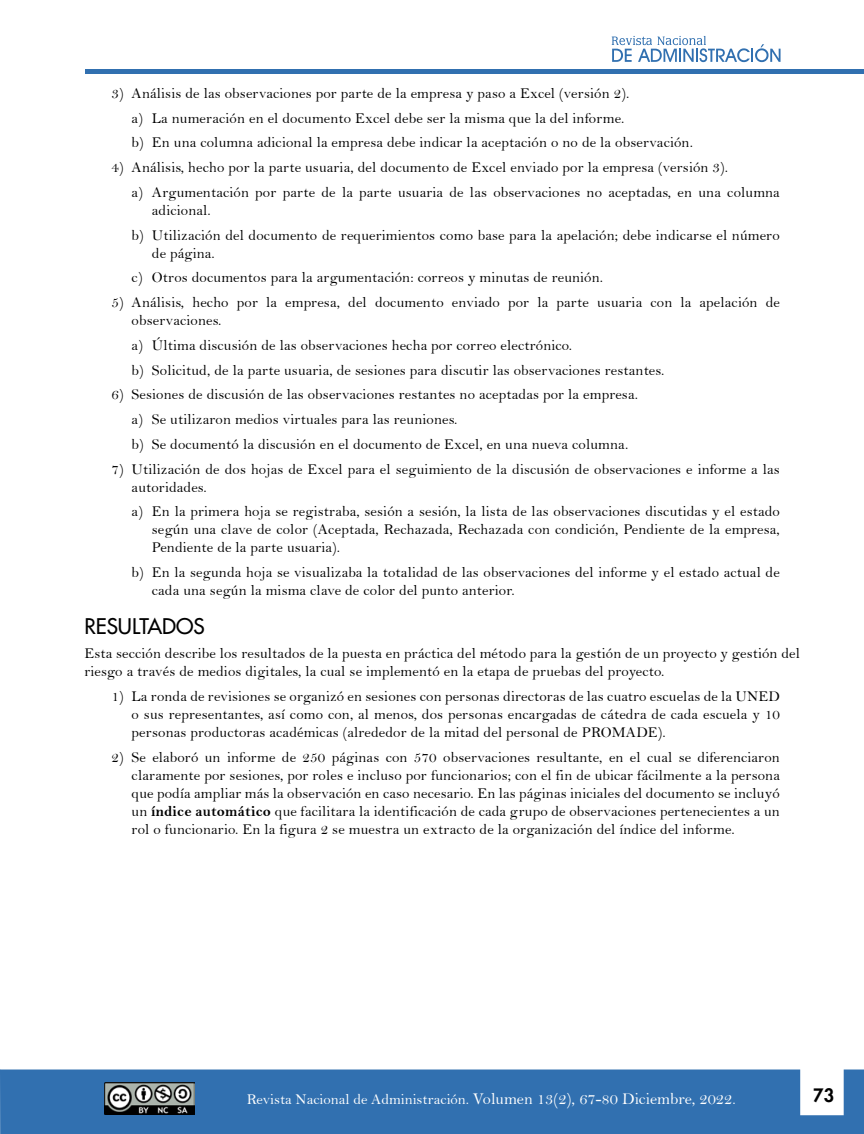
<style>
.page{position:relative;width:864px;height:1134px;background:#fff}
.page>*{position:absolute;margin:0;border:0;box-sizing:border-box;transform-origin:0 0}
.t1{font:500 21px "Futura Std";color:#000}
.t2{font:800 18px "Futura Std";color:#000}
.t3{font:15px/18px "Bell";letter-spacing:.01em;color:#000}
.t4{font:15px "Bell";color:#fff}
.s1{font-family:"Bell MT Bold"}
.s2{font-size:16.5px}
</style>
<div class="page">
<svg style="left:612px;top:36px;width:169px;height:26px"></svg>
<div style="left:85px;top:69px;width:779px;height:5px;background:#3170b0"></div>
<div style="left:0;top:1070px;width:864px;height:64px;background:#3170b0"></div>
<img style="left:104px;top:1083px;width:90px;height:31px">
<p class="t3" style="left:132px;top:81px;width:563px;line-height:24.8px;text-indent:-20px">3) Análisis de las observaciones por parte de la empresa y paso a Excel (versión 2).<br>a) La numeración en el documento Excel debe ser la misma que la del informe.<br>b) En una columna adicional la empresa debe indicar la aceptación o no de la observación.</p>
<p class="t3" style="left:132px;top:155px;width:650px;line-height:24.8px;text-indent:-20px">4) Análisis, hecho por la parte usuaria, del documento de Excel enviado por la empresa (versión 3).<br>a) Argumentación por parte de la parte usuaria de las observaciones no aceptadas, en una columna</p>
<p class="t3" style="left:132px;top:198px;width:650px;line-height:24.8px;text-indent:20px">adicional.<br>b) Utilización del documento de requerimientos como base para la apelación; debe indicarse el número</p>
<p class="t3" style="left:132px;top:240px;width:473px;line-height:24.8px;text-indent:20px">de página.<br>c) Otros documentos para la argumentación: correos y minutas de reunión.</p>
<p class="t3" style="left:132px;top:293px;width:650px;text-indent:-20px">5) Análisis, hecho por la empresa, del documento enviado por la parte usuaria con la apelación de observaciones.</p>
<p class="t3" style="left:132px;top:333px;width:534px;line-height:24.8px">a) Última discusión de las observaciones hecha por correo electrónico.<br>b) Solicitud, de la parte usuaria, de sesiones para discutir las observaciones restantes.</p>
<p class="t3" style="left:132px;top:382px;width:508px;line-height:24.8px;text-indent:-20px">6) Sesiones de discusión de las observaciones restantes no aceptadas por la empresa. a) Se utilizaron medios virtuales para las reuniones.<br>b) Se documentó la discusión en el documento de Excel, en una nueva columna.</p>
<p class="t3" style="left:132px;top:460px;width:650px;text-indent:-20px">7) Utilización de dos hojas de Excel para el seguimiento de la discusión de observaciones e informe a las autoridades.</p>
<p class="t3" style="left:152px;top:502px;width:630px;text-align:justify;text-indent:-20px">a) En la primera hoja se registraba, sesión a sesión, la lista de las observaciones discutidas y el estado según una clave de color (Aceptada, Rechazada, Rechazada con condición, Pendiente de la empresa, Pendiente de la parte usuaria).</p>
<p class="t3" style="left:152px;top:563px;width:629px;text-indent:-20px">b) En la segunda hoja se visualizaba la totalidad de las observaciones del informe y el estado actual de cada una según la misma clave de color del punto anterior.</p>
<h1 class="t1" style="left:84px;top:613px;width:122px">RESULTADOS</h1>
<p class="t3" style="left:84px;top:645px;width:717px">Esta sección describe los resultados de la puesta en práctica del método para la gestión de un proyecto y gestión del riesgo a través de medios digitales, la cual se implementó en la etapa de pruebas del proyecto.</p>
<p class="t3" style="left:132px;top:687px;width:650px;text-align:justify;text-indent:-20px">1) La ronda de revisiones se organizó en sesiones con personas directoras de las cuatro escuelas de la UNED o sus representantes, así como con, al menos, dos personas encargadas de cátedra de cada escuela y 10 personas productoras académicas (alrededor de la mitad del personal de PROMADE).</p>
<p class="t3" style="left:132px;top:748px;width:650px;text-align:justify;text-indent:-20px">2) Se elaboró un informe de 250 páginas con 570 observaciones resultante, en el cual se diferenciaron claramente por sesiones, por roles e incluso por funcionarios; con el fin de ubicar fácilmente a la persona que podía ampliar más la observación en caso necesario. En las páginas iniciales del documento se incluyó un <span class="s1">índice automático</span> que facilitara la identificación de cada grupo de observaciones pertenecientes a un rol o funcionario. En la figura 2 se muestra un extracto de la organización del índice del informe.</p>
<p class="t4" style="left:247px;top:1090px;width:490px">Revista Nacional de Administración. <span class="s2">Volumen 13(2), 67-80 Diciembre, 2022</span>.</p>
<p class="t2" style="left:813px;top:1084px;width:22px">73</p>
</div>
